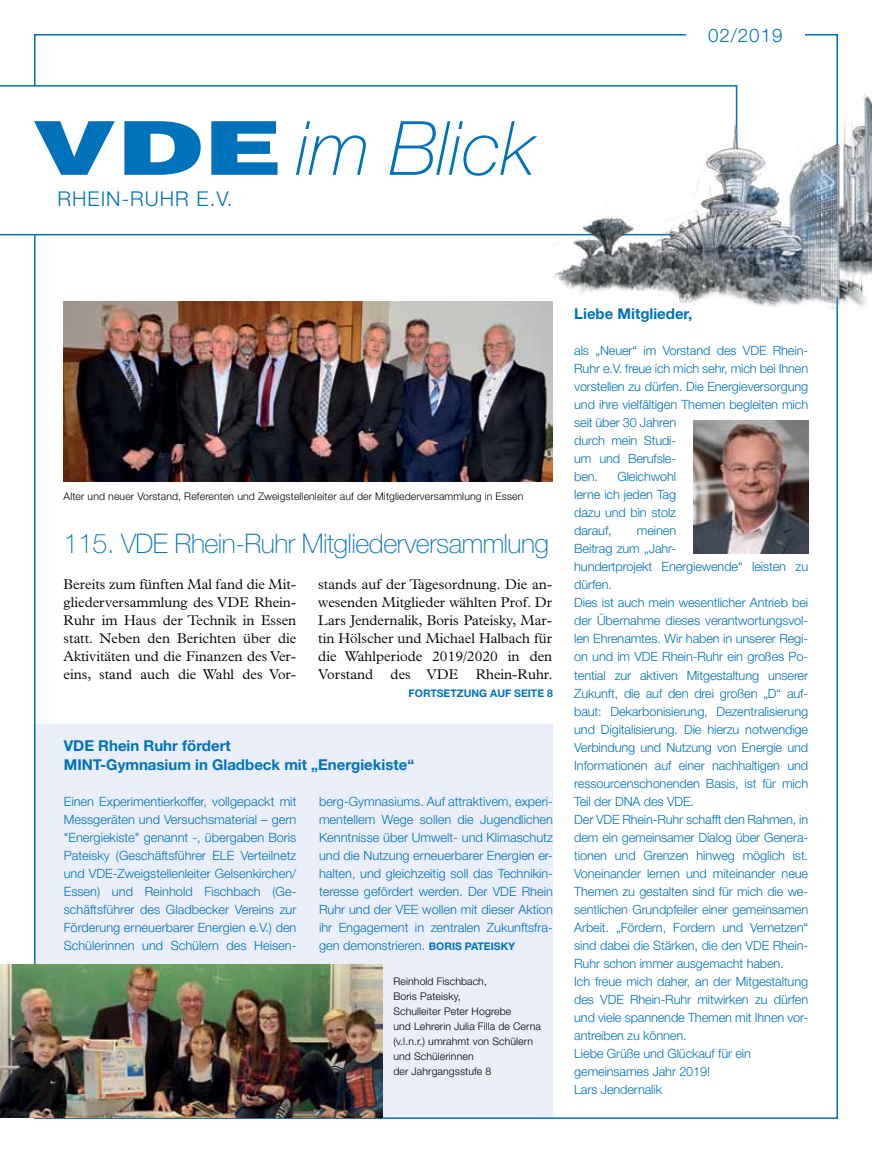
<style>
.page{position:relative;width:872px;height:1170px;background:#fff}
.page>*{position:absolute;margin:0;border:0;box-sizing:border-box;transform-origin:0 0}
.t1{font:italic 100 75px "Helvetica Neue LT Std";color:#0072bc}
.t2{font:100 27px "Helvetica Neue LT Std";letter-spacing:-.02em;color:#0072bc}
.t3{font:300 20.4px "Helvetica Neue LT Std";letter-spacing:.05em;color:#0072bc}
.t4{font:300 18.75px "Helvetica Neue LT Std";letter-spacing:.05em;color:#0072bc}
.t5{font:700 15px/18px "Helvetica Neue LT Std";color:#0072bc}
.t6{font:300 14.25px/18px "Plantin Std";color:#000;text-align:justify}
.t7{font:300 12.75px/18px "Helvetica Neue LT Std";letter-spacing:-.01em;color:#0072bc;text-align:justify}
.t8{font:300 10.5px/15px "Helvetica Neue LT Std";letter-spacing:.01em;color:#000}
.t9{font:700 10.5px "Helvetica Neue LT Std";color:#0072bc}
.s1{font-weight:700;font-size:10.5px}
</style>
<div class="page">
<div style="left:34px;top:724px;width:519px;height:394px;background:#e9eef8"></div>
<img style="left:693px;top:421px;width:115px;height:132px">
<svg style="left:0;top:85px;width:542px;height:150px"></svg>
<svg style="left:34px;top:121px;width:81px;height:54px"></svg>
<svg style="left:124px;top:121px;width:77px;height:54px"></svg>
<svg style="left:211px;top:121px;width:66px;height:54px"></svg>
<img style="left:542px;top:82px;width:330px;height:247px">
<img style="left:64px;top:301px;width:489px;height:180px">
<img style="left:0;top:964px;width:383px;height:153px">
<h3 class="t3" style="left:58px;top:187px;width:177px">Rhein-Ruhr E.V.</h3>
<h1 class="t1" style="left:296px;top:105px;width:241px">im Blick</h1>
<h3 class="t4" style="left:708px;top:24px;width:76px">02/2019</h3>
<p class="t8" style="left:64px;top:488px;width:461px">Alter und neuer Vorstand, Referenten und Zweigstellenleiter auf der Mitgliederversammlung in Essen</p>
<h2 class="t2" style="left:64px;top:528px;width:487px">115. VDE Rhein-Ruhr Mitgliederversammlung</h2>
<p class="t6" style="left:64px;top:575px;width:234px">Bereits zum fünften Mal fand die Mit&shy;gliederversammlung des VDE Rhein-Ruhr im Haus der Technik in Essen statt. Neben den Berichten über die Aktivitäten und die Finanzen des Ver&shy;eins, stand auch die Wahl des Vor-</p>
<p class="t6" style="left:318px;top:575px;width:236px">stands auf der Tagesordnung. Die an&shy;wesenden Mitglieder wählten Prof. Dr Lars Jendernalik, Boris Pateisky, Mar&shy;tin Hölscher und Michael Halbach für die Wahlperiode 2019/2020 in den Vorstand des VDE Rhein-Ruhr.</p>
<p class="t9" style="left:408px;top:687px;width:146px">Fortsetzung auf Seite 8</p>
<p class="t5" style="left:64px;top:736px;width:352px">VDE Rhein Ruhr fördert<br>MINT-Gymnasium in Gladbeck mit „Energiekiste“</p>
<p class="t7" style="left:64px;top:791px;width:234px">Einen Experimentierkoffer, vollgepackt mit Messgeräten und Versuchsmaterial – gern "Energiekiste" genannt -, übergaben Boris Pateisky (Geschäftsführer ELE Verteilnetz und VDE-Zweigstellenleiter Gelsenkirchen/ Essen) und Reinhold Fischbach (Ge&shy;schäftsführer des Gladbecker Vereins zur Förderung erneuerbarer Energien e.V.) den Schülerinnen und Schülern des Heisen-</p>
<p class="t7" style="left:319px;top:791px;width:235px">berg-Gymnasiums. Auf attraktivem, experi&shy;mentellem Wege sollen die Jugendlichen Kenntnisse über Umwelt- und Klimaschutz und die Nutzung erneuerbarer Energien er&shy;halten, und gleichzeitig soll das Technikin&shy;teresse gefördert werden. Der VDE Rhein Ruhr und der VEE wollen mit dieser Aktion ihr Engagement in zentralen Zukunftsfra&shy;gen demonstrieren. <span class="s1">Boris Pateisky</span></p>
<p class="t8" style="left:393px;top:973px;width:149px">Reinhold Fischbach,<br>Boris Pateisky,<br>Schulleiter Peter Hogrebe<br>und Lehrerin Julia Filla de Cerna (v.l.n.r.) umrahmt von Schülern und Schülerinnen<br>der Jahrgangsstufe 8</p>
<p class="t5" style="left:574px;top:304px;width:119px">Liebe Mitglieder,</p>
<p class="t7" style="left:574px;top:341px;width:235px;text-align:left">als „Neuer“ im Vorstand des VDE Rhein-<br>Ruhr e.V. freue ich mich sehr, mich bei Ihnen vorstellen zu dürfen. Die Energieversorgung und ihre vielfältigen Themen begleiten mich seit über 30 Jahren<br>durch mein Studi-<br>um und Berufsle-<br>ben.</p>
<p class="t7" style="left:574px;top:467px;width:103px;text-indent:43px">Gleichwohl lerne ich jeden Tag dazu und bin stolz darauf,</p>
<p class="t7" style="left:574px;top:521px;width:235px;text-align:left;text-indent:63px">meinen<br>Beitrag zum „Jahr-<br>hundertprojekt Energiewende“ leisten zu dürfen.<br>Dies ist auch mein wesentlicher Antrieb bei der Übernahme dieses verantwortungsvol&shy;len Ehrenamtes. Wir haben in unserer Regi&shy;on und im VDE Rhein-Ruhr ein großes Po&shy;tential zur aktiven Mitgestaltung unserer Zukunft, die auf den drei großen „D“ auf&shy;baut: Dekarbonisierung, Dezentralisierung und Digitalisierung. Die hierzu notwendige Verbindung und Nutzung von Energie und Informationen auf einer nachhaltigen und ressourcenschonenden Basis, ist für mich Teil der DNA des VDE.<br>Der VDE Rhein-Ruhr schafft den Rahmen, in dem ein gemeinsamer Dialog über Genera&shy;tionen und Grenzen hinweg möglich ist.<br>Voneinander lernen und miteinander neue Themen zu gestalten sind für mich die we&shy;sentlichen Grundpfeiler einer gemeinsamen Arbeit. „Fördern, Fordern und Vernetzen“ sind dabei die Stärken, die den VDE Rhein-Ruhr schon immer ausgemacht haben.<br>Ich freue mich daher, an der Mitgestaltung des VDE Rhein-Ruhr mitwirken zu dürfen und viele spannende Themen mit Ihnen vor&shy;antreiben zu können.<br>Liebe Grüße und Glückauf für ein gemeinsames Jahr 2019!<br>Lars Jendernalik</p>
</div>
